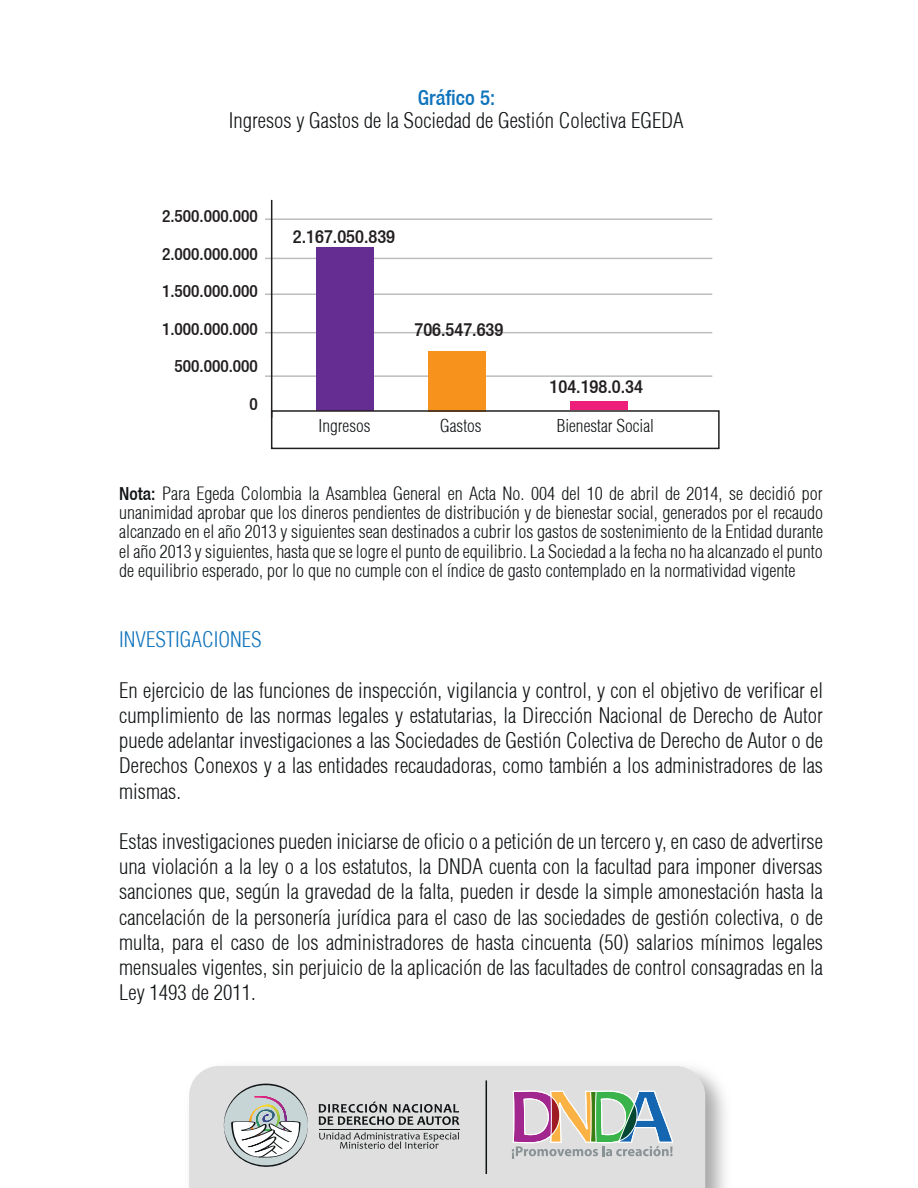
<style>
.page{position:relative;width:918px;height:1188px;background:#fff}
.page>*{position:absolute;margin:0;border:0;box-sizing:border-box;transform-origin:0 0}
.t1{font:300 condensed 21px/25.2px "Helvetica";color:#111416;text-align:justify}
.t2{font:300 condensed 21px "Helvetica";color:#1074bc}
.t3{font:500 condensed 21px "Helvetica 67";color:#1074bc}
.t4{font:500 condensed 18.45px "Helvetica 67";color:#231f20}
.t5{font:300 condensed 18px/19.5px "Helvetica";color:#111416;text-align:justify}
.t6{font:500 condensed 17.4px/37.5px "Helvetica 67";color:#231f20;text-align:right}
.t7{font:300 condensed 17.4px "Helvetica";color:#111416}
.s1{font-family:"Helvetica 67";font-weight:500}
</style>
<div class="page">
<hr style="left:265px;top:375px;width:447px;height:2px;background:#bcbdc0">
<hr style="left:265px;top:332px;width:447px;height:1px;background:#bcbdc0">
<hr style="left:265px;top:293px;width:447px;height:2px;background:#bcbdc0">
<hr style="left:265px;top:258px;width:447px;height:1px;background:#bcbdc0">
<hr style="left:265px;top:218px;width:447px;height:2px;background:#bcbdc0">
<hr style="left:271px;top:200px;width:1px;height:218px;background:#231f20">
<div style="left:317px;top:248px;width:57px;height:163px;background:#652d91"></div>
<div style="left:429px;top:351px;width:57px;height:61px;background:#f7931d"></div>
<div style="left:570px;top:402px;width:58px;height:8px;background:#ee1e7b"></div>
<img style="left:705px;top:1073px;width:20px;height:115px">
<div style="left:189px;top:1066px;width:516px;height:122px;background:#dedfde"></div>
<svg style="left:319px;top:1102px;width:140px;height:23px;background:#9ea0a0"></svg>
<svg style="left:319px;top:1132px;width:140px;height:17px;background:#b7b8b8"></svg>
<hr style="left:319px;top:1129px;width:140px;height:1px;background:#111416">
<svg style="left:222px;top:1082px;width:86px;height:88px"></svg>
<svg style="left:512px;top:1091px;width:161px;height:68px;background:#b7b7b5"></svg>
<hr style="left:486px;top:1080px;width:1px;height:94px;background:#111416">
<div style="left:271px;top:410px;width:449px;height:39px;border:2px solid #231f20"></div>
<p class="t3" style="left:418px;top:85px;width:79px">Gráfico 5:</p>
<p class="t1" style="left:229px;top:108px;width:456px">Ingresos y Gastos de la Sociedad de Gestión Colectiva EGEDA</p>
<p class="t6" style="left:162px;top:197px;width:97px">2.500.000.000<br>2.000.000.000<br>1.500.000.000<br>1.000.000.000<br>500.000.000<br>0</p>
<p class="t4" style="left:293px;top:225px;width:104px">2.167.050.839</p>
<p class="t4" style="left:415px;top:319px;width:90px">706.547.639</p>
<p class="t4" style="left:550px;top:375px;width:95px">104.198.0.34</p>
<p class="t7" style="left:319px;top:414px;width:54px">Ingresos</p>
<p class="t7" style="left:440px;top:414px;width:43px">Gastos</p>
<p class="t7" style="left:557px;top:414px;width:99px">Bienestar Social</p>
<p class="t5" style="left:119px;top:483px;width:705px"><span class="s1">Nota:</span> Para Egeda Colombia la Asamblea General en Acta No. 004 del 10 de abril de 2014, se decidió por unanimidad aprobar que los dineros pendientes de distribución y de bienestar social, generados por el recaudo alcanzado en el año 2013 y siguientes sean destinados a cubrir los gastos de sostenimiento de la Entidad durante el año 2013 y siguientes, hasta que se logre el punto de equilibrio. La Sociedad a la fecha no ha alcanzado el punto de equilibrio esperado, por lo que no cumple con el índice de gasto contemplado en la normatividad vigente</p>
<p class="t2" style="left:119px;top:627px;width:144px">INVESTIGACIONES</p>
<p class="t1" style="left:119px;top:677px;width:705px">En ejercicio de las funciones de inspección, vigilancia y control, y con el objetivo de verificar el cumplimiento de las normas legales y estatutarias, la Dirección Nacional de Derecho de Autor puede adelantar investigaciones a las Sociedades de Gestión Colectiva de Derecho de Autor o de Derechos Conexos y a las entidades recaudadoras, como también a los administradores de las mismas.</p>
<p class="t1" style="left:119px;top:829px;width:705px">Estas investigaciones pueden iniciarse de oficio o a petición de un tercero y, en caso de advertirse una violación a la ley o a los estatutos, la DNDA cuenta con la facultad para imponer diversas sanciones que, según la gravedad de la falta, pueden ir desde la simple amonestación hasta la cancelación de la personería jurídica para el caso de las sociedades de gestión colectiva, o de multa, para el caso de los administradores de hasta cincuenta (50) salarios mínimos legales mensuales vigentes, sin perjuicio de la aplicación de las facultades de control consagradas en la Ley 1493 de 2011.</p>
</div>
